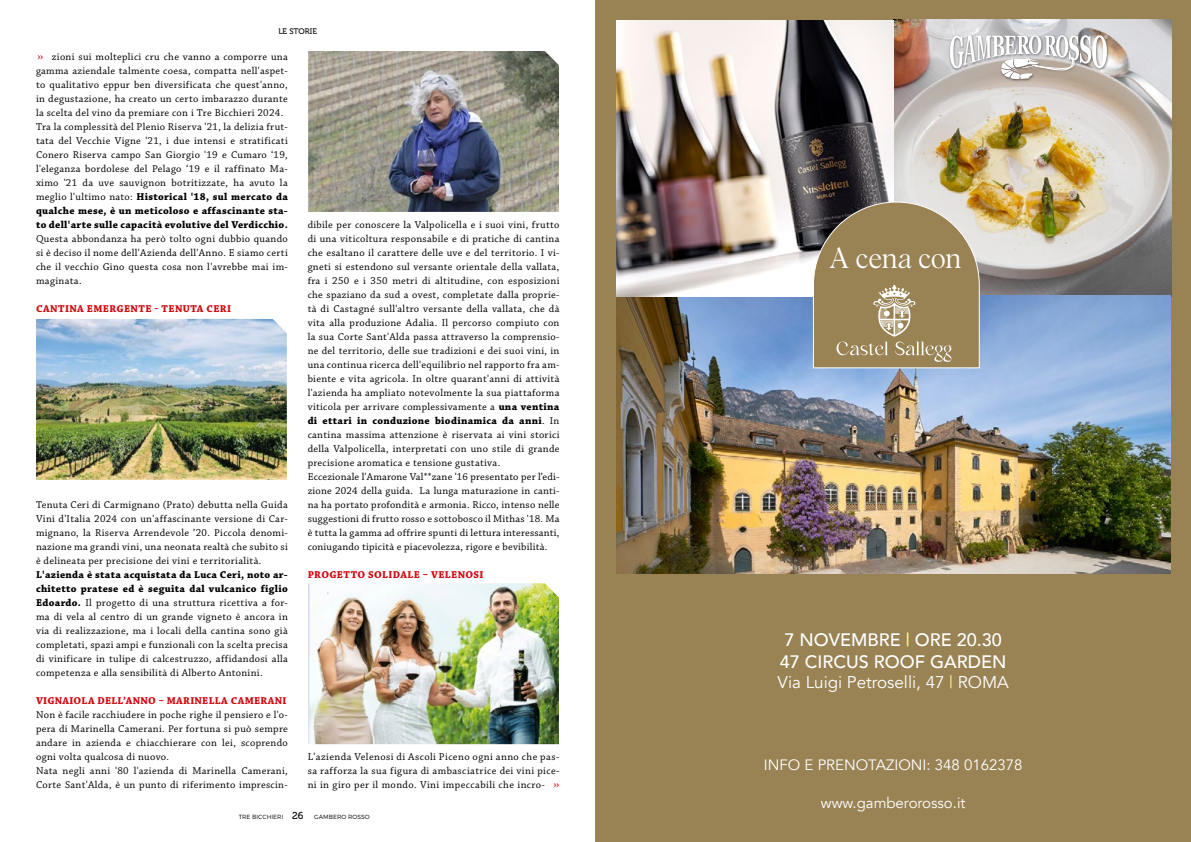
<style>
.page{position:relative;width:1191px;height:842px;background:#fff}
.page>*{position:absolute;margin:0;border:0;box-sizing:border-box;transform-origin:0 0}
.t1{font:300 28.5px "Albra";color:#fff}
.t2{font:500 18px/21.6px "Avenir";color:#fff}
.t3{font:17px "Avenir";color:#fff}
.t4{font:15px "Avenir";color:#fff}
.t5{font:12.5px "Chaparral Pro";color:#d20a11}
.t6{font:10.5px/14px "Chaparral Pro";letter-spacing:.03em;color:#000;text-align:justify}
.t7{font:700 10.5px "Chaparral Pro";letter-spacing:.03em;color:#d20a11}
.t8{font:8px "Museo 500";color:#000}
.t9{font:300 6px "Montserrat";letter-spacing:.01em;color:#000}
.s1{font-weight:700}
.s2{font-size:12.5px;color:#d20a11}
.s3{font-family:"Museo 500";font-weight:400;font-size:10px}
.s4{color:#fff69b}
</style>
<div class="page">
<img style="left:36px;top:319px;width:251px;height:161px">
<img style="left:308px;top:51px;width:251px;height:161px">
<img style="left:308px;top:583px;width:251px;height:161px">
<div style="left:595px;top:0;width:596px;height:842px;background:#998354"></div>
<img style="left:893px;top:19px;width:278px;height:277px">
<img style="left:616px;top:296px;width:554px;height:277px">
<img style="left:616px;top:21px;width:277px;height:275px">
<svg style="left:813px;top:202px;width:166px;height:166px"></svg>
<div style="left:948px;top:33px;width:162px;height:49px;background:#000;opacity:.45"></div>
<svg style="left:950px;top:35px;width:158px;height:44px;background:#ccc8c5"></svg>
<p class="t8" style="left:278px;top:27px;width:40px">LE STORIE</p>
<p class="t6" style="left:36px;top:50px;width:253px;text-align:left;text-indent:16px">zioni sui molteplici cru che vanno a comporre una gamma aziendale talmente coesa, compatta nell'aspet&shy;to qualitativo eppur ben diversificata che quest'anno, in degustazione, ha creato un certo imbarazzo durante la scelta del vino da premiare con i Tre Bicchieri 2024.<br>Tra la complessità del Plenio Riserva '21, la delizia frut&shy;tata del Vecchie Vigne '21, i due intensi e stratificati Conero Riserva campo San Giorgio '19 e Cumaro ‘19, l'eleganza bordolese del Pelago ‘19 e il raffinato Ma&shy;ximo '21 da uve sauvignon botritizzate, ha avuto la meglio l'ultimo nato: <span class="s1">Historical '18, sul mercato da qualche mese, è un meticoloso e affascinante sta&shy;to dell'arte sulle capacità evolutive del Verdicchio.</span></p>
<p class="t6" style="left:36px;top:232px;width:253px">Questa abbondanza ha però tolto ogni dubbio quando si è deciso il nome dell'Azienda dell'Anno. E siamo certi che il vecchio Gino questa cosa non l'avrebbe mai im&shy;maginata.</p>
<p class="t7" style="left:36px;top:302px;width:197px">CANTINA EMERGENTE - TENUTA CERI</p>
<p class="t5" style="left:37px;top:49px;width:8px">››</p>
<p class="t6" style="left:308px;top:218px;width:253px;text-align:left">dibile per conoscere la Valpolicella e i suoi vini, frutto di una viticoltura responsabile e di pratiche di cantina che esaltano il carattere delle uve e del territorio. I vi&shy;gneti si estendono sul versante orientale della vallata, fra i 250 e i 350 metri di altitudine, con esposizioni che spaziano da sud a ovest, completate dalla proprie&shy;tà di Castagné sull'altro versante della vallata, che dà vita alla produzione Adalia. Il percorso compiuto con la sua Corte Sant'Alda passa attraverso la comprensio&shy;ne del territorio, delle sue tradizioni e dei suoi vini, in una continua ricerca dell'equilibrio nel rapporto fra am&shy;biente e vita agricola. In oltre quarant'anni di attività l'azienda ha ampliato notevolmente la sua piattaforma viticola per arrivare complessivamente a <span class="s1">una ventina di ettari in conduzione biodinamica da anni</span>. In cantina massima attenzione è riservata ai vini storici della Valpolicella, interpretati con uno stile di grande precisione aromatica e tensione gustativa.<br>Eccezionale l'Amarone Val**zane '16 presentato per l’edi&shy;zione 2024 della guida. La lunga maturazione in canti&shy;na ha portato profondità e armonia. Ricco, intenso nelle suggestioni di frutto rosso e sottobosco il Mithas '18. Ma è tutta la gamma ad offrire spunti di lettura interessanti, coniugando tipicità e piacevolezza, rigore e bevibilità.</p>
<p class="t7" style="left:308px;top:568px;width:177px">PROGETTO SOLIDALE – VELENOSI</p>
<p class="t6" style="left:36px;top:498px;width:253px">Tenuta Ceri di Carmignano (Prato) debutta nella Guida Vini d'Italia 2024 con un'affascinante versione di Car&shy;mignano, la Riserva Arrendevole ’20. Piccola denomi&shy;nazione ma grandi vini, una neonata realtà che subito si è delineata per precisione dei vini e territorialità.</p>
<p class="t6" style="left:36px;top:568px;width:253px"><span class="s1">L'azienda è stata acquistata da Luca Ceri, noto ar&shy;chitetto pratese ed è seguita dal vulcanico figlio Edoardo.</span> Il progetto di una struttura ricettiva a for&shy;ma di vela al centro di un grande vigneto è ancora in via di realizzazione, ma i locali della cantina sono già completati, spazi ampi e funzionali con la scelta precisa di vinificare in tulipe di calcestruzzo, affidandosi alla competenza e alla sensibilità di Alberto Antonini.</p>
<p class="t7" style="left:36px;top:694px;width:252px">VIGNAIOLA DELL’ANNO – MARINELLA CAMERANI</p>
<p class="t6" style="left:36px;top:708px;width:253px;text-align:left">Non è facile racchiudere in poche righe il pensiero e l'o&shy;pera di Marinella Camerani. Per fortuna si può sempre andare in azienda e chiacchierare con lei, scoprendo ogni volta qualcosa di nuovo.<br>Nata negli anni '80 l'azienda di Marinella Camerani, Corte Sant'Alda, è un punto di riferimento imprescin-</p>
<p class="t6" style="left:308px;top:750px;width:253px">L'azienda Velenosi di Ascoli Piceno ogni anno che pas&shy;sa rafforza la sua figura di ambasciatrice dei vini pice&shy;ni in giro per il mondo. Vini impeccabili che incro- <span class="s2">››</span></p>
<p class="t9" style="left:239px;top:813px;width:133px">TRE BICCHIERI <span class="s3">26</span> GAMBERO ROSSO</p>
<h1 class="t1" style="left:829px;top:237px;width:134px">A cena con</h1>
<h2 class="t2" style="left:780px;top:628px;width:228px">7 NOVEMBRE <span class="s4">|</span> ORE 20.30<br>47 CIRCUS ROOF GARDEN</h2>
<h3 class="t3" style="left:777px;top:672px;width:233px">Via Luigi Petroselli, 47 <span class="s4">|</span> ROMA</h3>
<h3 class="t4" style="left:764px;top:755px;width:260px">INFO E PRENOTAZIONI: 348 0162378</h3>
<h3 class="t4" style="left:821px;top:794px;width:146px">www.gamberorosso.it</h3>
</div>
